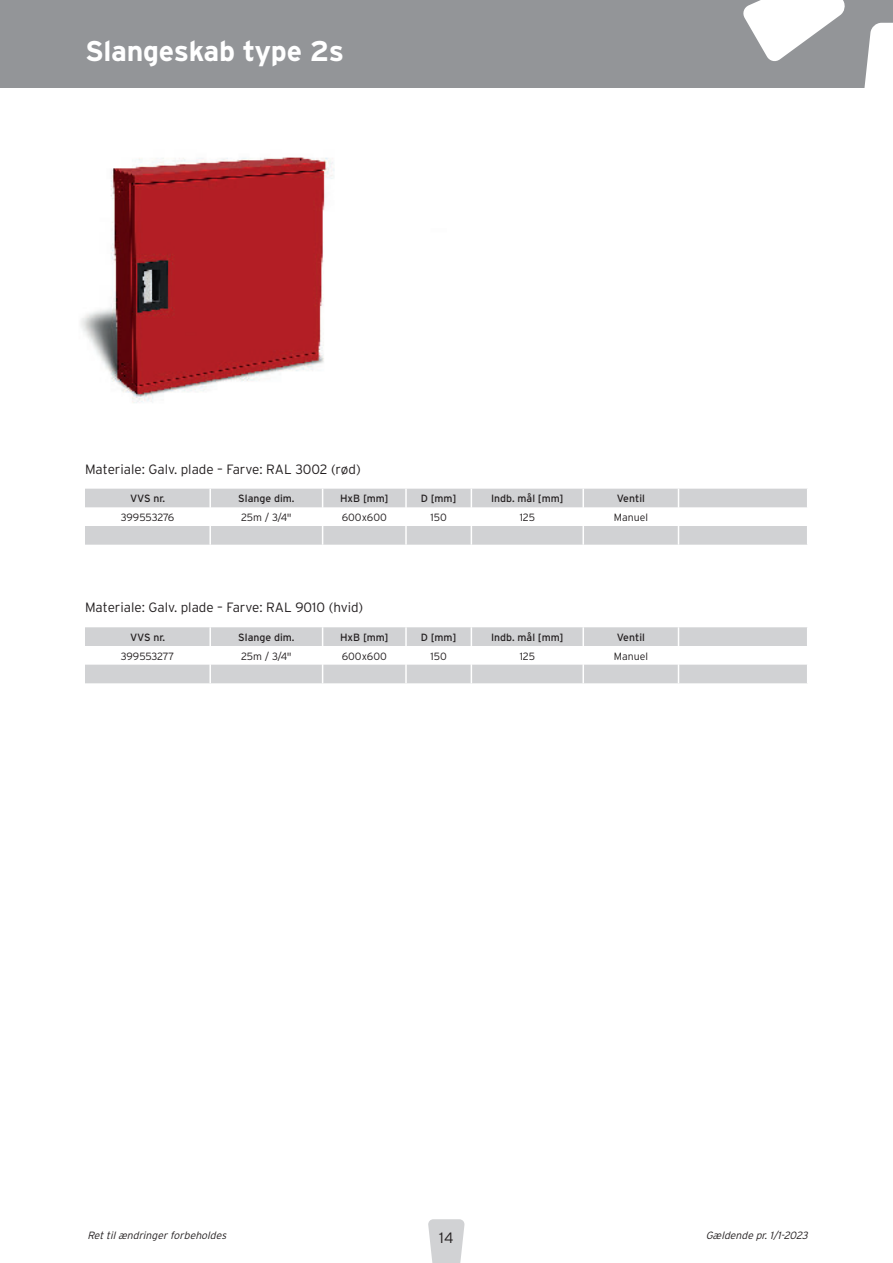
<style>
.page{position:relative;width:893px;height:1263px;background:#fff}
.page>*{position:absolute;margin:0;border:0;box-sizing:border-box;transform-origin:0 0}
.t1{font:700 28.5px "Interstate";letter-spacing:-.01em;color:#fff}
.t2{font:300 15px "Interstate";color:#231f20}
.t3{font:300 13.5px "Interstate";color:#231f20}
.t4{font:10.5px "Interstate";color:#231f20}
.t5{font:300 10.5px "Interstate";color:#231f20}
.t6{font:italic 300 10.5px "Interstate";color:#231f20}
.t7{font:300 10.5px "Interstate";letter-spacing:-.02em;color:#231f20}
</style>
<div class="page">
<svg style="left:428px;top:1219px;width:37px;height:44px;background:#d6d7d9"></svg>
<div style="left:0;top:0;width:893px;height:88px;background:#939598"></div>
<svg style="left:743px;top:0;width:102px;height:61px"></svg>
<svg style="left:864px;top:23px;width:29px;height:65px;background:#eeefef"></svg>
<svg style="left:85px;top:489px;width:722px;height:56px"></svg>
<svg style="left:85px;top:627px;width:722px;height:56px"></svg>
<img style="left:81px;top:157px;width:254px;height:246px">
<h1 class="t1" style="left:85px;top:35px;width:261px">Slangeskab type 2s</h1>
<p class="t3" style="left:85px;top:465px;width:277px">Materiale: Galv. plade – Farve: RAL 3002 (rød)</p>
<p class="t4" style="left:130px;top:495px;width:37px">VVS nr.</p>
<p class="t4" style="left:238px;top:495px;width:58px">Slange dim.</p>
<p class="t4" style="left:340px;top:495px;width:50px">HxB [mm]</p>
<p class="t4" style="left:421px;top:495px;width:37px">D [mm]</p>
<p class="t4" style="left:491px;top:495px;width:74px">Indb. mål [mm]</p>
<p class="t4" style="left:617px;top:495px;width:30px">Ventil</p>
<p class="t7" style="left:121px;top:513px;width:55px">399553276</p>
<p class="t5" style="left:241px;top:513px;width:52px">25m / 3/4"</p>
<p class="t5" style="left:342px;top:513px;width:47px">600x600</p>
<p class="t5" style="left:430px;top:513px;width:18px">150</p>
<p class="t5" style="left:520px;top:513px;width:17px">125</p>
<p class="t5" style="left:614px;top:513px;width:36px">Manuel</p>
<p class="t3" style="left:85px;top:602px;width:280px">Materiale: Galv. plade – Farve: RAL 9010 (hvid)</p>
<p class="t4" style="left:130px;top:633px;width:37px">VVS nr.</p>
<p class="t4" style="left:238px;top:633px;width:58px">Slange dim.</p>
<p class="t4" style="left:340px;top:633px;width:50px">HxB [mm]</p>
<p class="t4" style="left:421px;top:633px;width:37px">D [mm]</p>
<p class="t4" style="left:491px;top:633px;width:74px">Indb. mål [mm]</p>
<p class="t4" style="left:617px;top:633px;width:30px">Ventil</p>
<p class="t7" style="left:121px;top:652px;width:55px">399553277</p>
<p class="t5" style="left:241px;top:652px;width:52px">25m / 3/4"</p>
<p class="t5" style="left:342px;top:652px;width:47px">600x600</p>
<p class="t5" style="left:430px;top:652px;width:18px">150</p>
<p class="t5" style="left:520px;top:652px;width:17px">125</p>
<p class="t5" style="left:614px;top:652px;width:36px">Manuel</p>
<p class="t6" style="left:87px;top:1232px;width:143px">Rettilændringer forbeholdes</p>
<h2 class="t2" style="left:439px;top:1232px;width:16px">14</h2>
<p class="t6" style="left:706px;top:1232px;width:106px">Gældende pr.1/1-2023</p>
</div>
